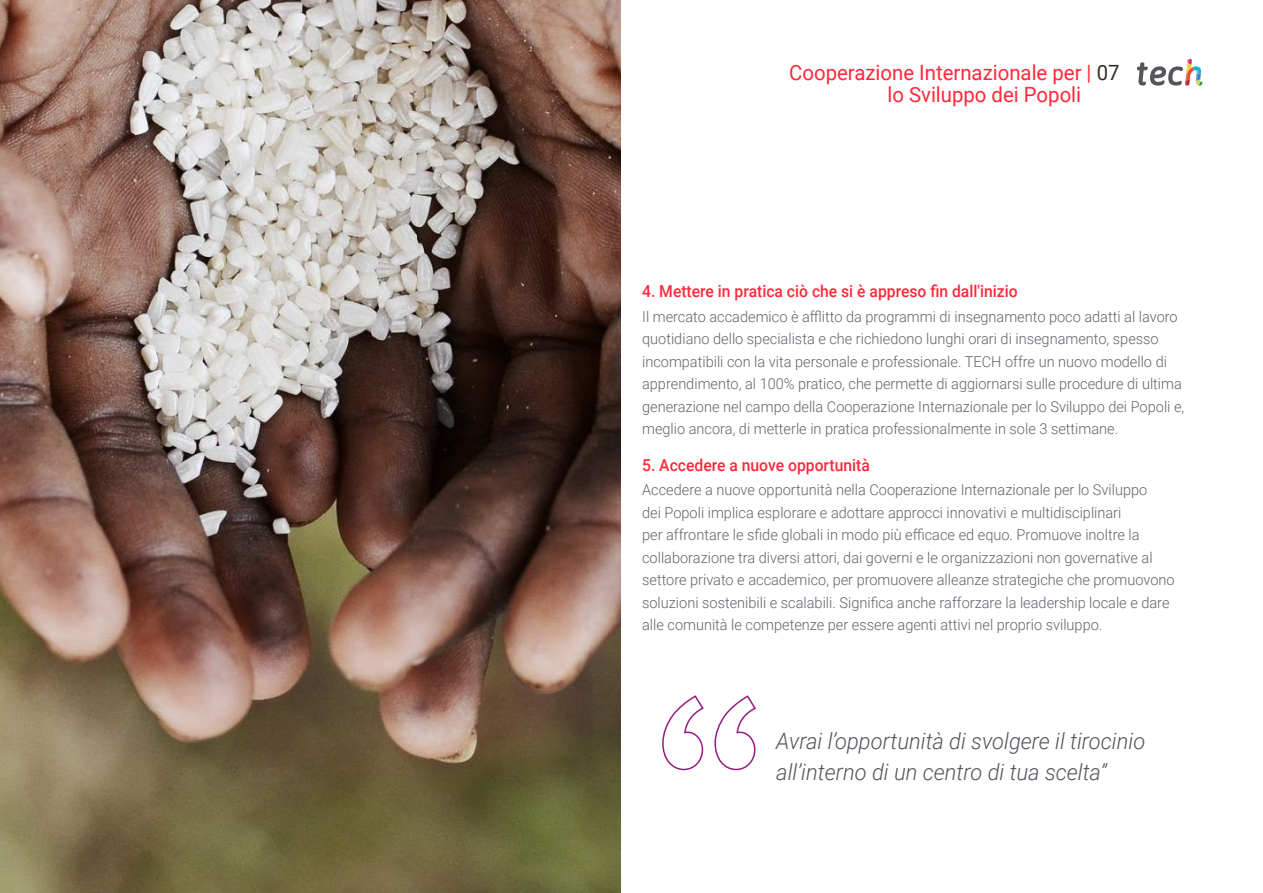
<style>
.page{position:relative;width:1263px;height:893px;background:#fff}
.page>*{position:absolute;margin:0;border:0;box-sizing:border-box;transform-origin:0 0}
.t1{font:italic 300 22.5px/31.5px "Roboto";color:#52555b}
.t2{font:21px/22.5px "Roboto";color:#ff293a}
.t3{font:500 16.5px "Roboto";color:#ff293a;scale:.95 1}
.t4{font:300 15px/22.5px "Roboto";color:#61646a}
.s1{color:#312e20}
</style>
<div class="page">
<svg style="left:662px;top:695px;width:94px;height:76px"></svg>
<img style="left:0;top:0;width:621px;height:893px">
<svg style="left:1137px;top:59px;width:65px;height:27px"></svg>
<h2 class="t2" style="left:887px;top:60px;width:234px;text-indent:-98px">Cooperazione Internazionale per | <span class="s1">07 </span>lo Sviluppo dei Popoli</h2>
<p class="t3" style="left:642px;top:280px;width:397px">4. Mettere in pratica ciò che si è appreso fin dall'inizio</p>
<p class="t4" style="left:642px;top:305px;width:544px">Il mercato accademico è afflitto da programmi di insegnamento poco adatti al lavoro quotidiano dello specialista e che richiedono lunghi orari di insegnamento, spesso incompatibili con la vita personale e professionale. TECH offre un nuovo modello di apprendimento, al 100% pratico, che permette di aggiornarsi sulle procedure di ultima generazione nel campo della Cooperazione Internazionale per lo Sviluppo dei Popoli e, meglio ancora, di metterle in pratica professionalmente in sole 3 settimane.</p>
<p class="t3" style="left:642px;top:453px;width:241px">5. Accedere a nuove opportunità</p>
<p class="t4" style="left:642px;top:478px;width:534px">Accedere a nuove opportunità nella Cooperazione Internazionale per lo Sviluppo<br>dei Popoli implica esplorare e adottare approcci innovativi e multidisciplinari<br>per affrontare le sfide globali in modo più efficace ed equo. Promuove inoltre la collaborazione tra diversi attori, dai governi e le organizzazioni non governative al settore privato e accademico, per promuovere alleanze strategiche che promuovono soluzioni sostenibili e scalabili. Significa anche rafforzare la leadership locale e dare alle comunità le competenze per essere agenti attivi nel proprio sviluppo.</p>
<h1 class="t1" style="left:776px;top:724px;width:370px">Avrai l’opportunità di svolgere il tirocinio all’interno di un centro di tua scelta”</h1>
</div>
